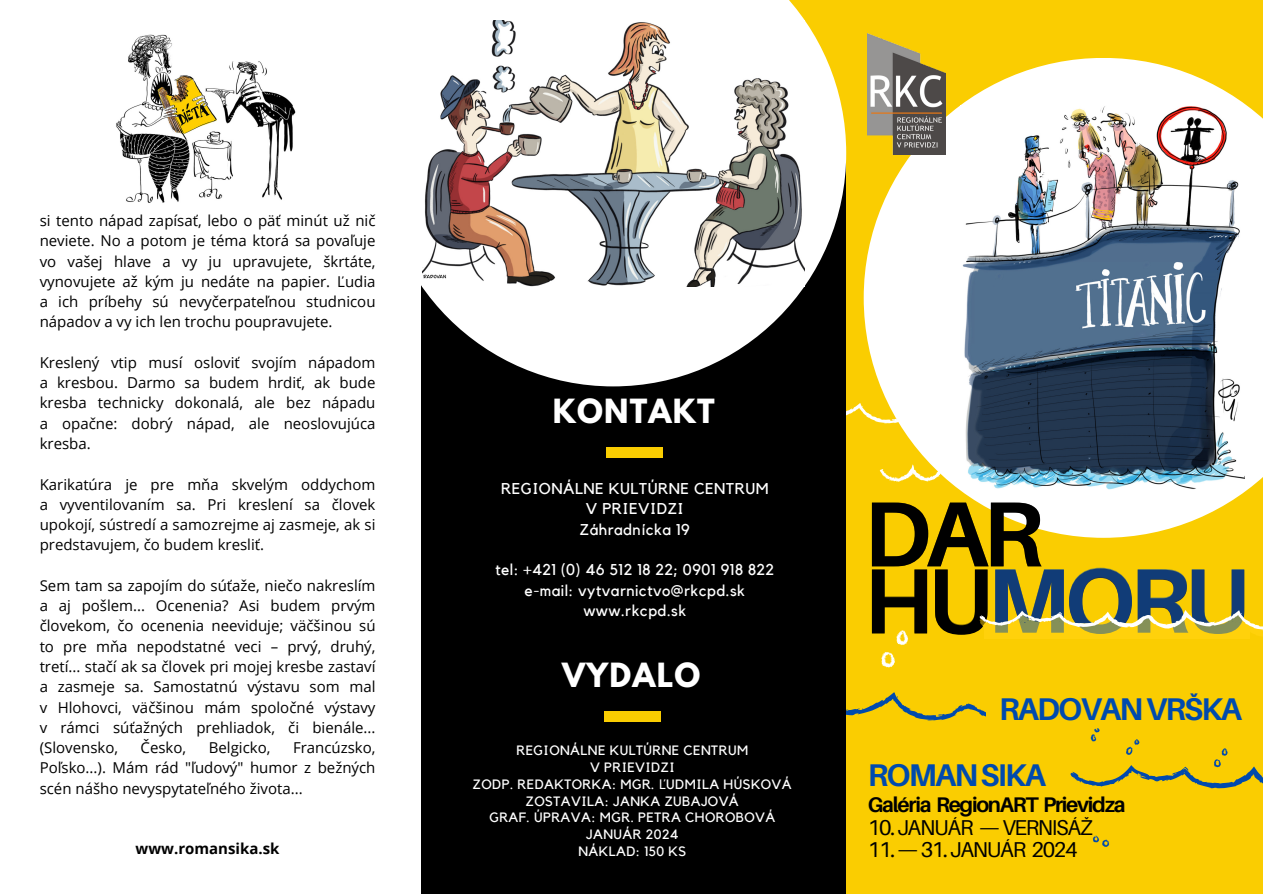
<style>
.page{position:relative;width:1263px;height:894px;background:#fff}
.page>*{position:absolute;margin:0;border:0;box-sizing:border-box;transform-origin:0 0}
.t1{font:700 92.25px/66.3px "Aileron";letter-spacing:-.06em;color:#000}
.t2{font:700 31.35px "Aileron";letter-spacing:-.06em;color:#004aad}
.t3{font:700 29.55px "League Spartan";letter-spacing:.04em;color:#fff}
.t4{font:21.45px "Aileron";letter-spacing:-.06em;color:#000}
.t5{font:700 21.15px "Aileron";letter-spacing:-.06em;color:#000}
.t6{font:15.6px "Kollektif";letter-spacing:.03em;color:#fff}
.t7{font:15px/20.2px "Open Sans";color:#000;text-align:justify}
.t8{font:700 15px "Open Sans";color:#000}
.t9{font:13.5px "Kollektif";letter-spacing:.03em;color:#fff}
.s1{font-family:"Noto Sans"}
.s2{color:#004aad}
</style>
<div class="page">
<div style="left:0;top:0;width:1263px;height:893px;background:#facd01"></div>
<svg style="left:845px;top:402px;width:141px;height:346px"></svg>
<svg style="left:845px;top:691px;width:140px;height:36px"></svg>
<div style="left:421px;top:154px;width:424px;height:739px;background:#000"></div>
<div style="left:606px;top:447px;width:57px;height:10px;background:#facd01"></div>
<div style="left:604px;top:711px;width:56px;height:11px;background:#facd01"></div>
<div style="left:0;top:0;width:421px;height:893px;background:#fff"></div>
<img style="left:116px;top:34px;width:180px;height:169px">
<svg style="left:421px;top:0;width:425px;height:386px;fill:#fff"></svg>
<svg style="left:864px;top:58px;width:399px;height:479px;fill:#fff"></svg>
<img style="left:960px;top:105px;width:285px;height:384px">
<div style="left:421px;top:0;width:268px;height:268px;background:#fff"></div>
<img style="left:423px;top:21px;width:381px;height:265px">
<svg style="left:980px;top:609px;width:283px;height:31px"></svg>
<svg style="left:1070px;top:728px;width:193px;height:118px"></svg>
<img style="left:868px;top:34px;width:78px;height:120px">
<p class="t7" style="left:40px;top:210px;width:337px">si tento nápad zapísať, lebo o päť minút už nič neviete. No a potom je téma ktorá sa povaľuje vo vašej hlave a vy ju upravujete, škrtáte, vynovujete až kým ju nedáte na papier. Ľudia a ich príbehy sú nevyčerpateľnou studnicou nápadov a vy ich len trochu poupravujete.</p>
<p class="t7" style="left:40px;top:352px;width:337px">Kreslený vtip musí osloviť svojím nápadom a kresbou. Darmo sa budem hrdiť, ak bude kresba technicky dokonalá, ale bez nápadu a opačne: dobrý nápad, ale neoslovujúca kresba.</p>
<p class="t7" style="left:40px;top:473px;width:337px">Karikatúra je pre mňa skvelým oddychom a vyventilovaním sa. Pri kreslení sa človek upokojí, sústredí a samozrejme aj zasmeje, ak si predstavujem, čo budem kresliť.</p>
<p class="t7" style="left:40px;top:574px;width:337px">Sem tam sa zapojím do súťaže, niečo nakreslím a aj pošlem... Ocenenia? Asi budem prvým človekom, čo ocenenia neeviduje; väčšinou sú to pre mňa nepodstatné veci – prvý, druhý, tretí... stačí ak sa človek pri mojej kresbe zastaví a zasmeje sa. Samostatnú výstavu som mal v Hlohovci, väčšinou mám spoločné výstavy v rámci súťažných prehliadok, či bienále... (Slovensko,</p>
<p class="t7" style="left:141px;top:736px;width:47px">Česko,</p>
<p class="t7" style="left:209px;top:736px;width:63px">Belgicko,</p>
<p class="t7" style="left:40px;top:736px;width:337px;text-indent:253px">Francúzsko, Poľsko...). Mám rád "ľudový" humor z bežných scén nášho nevyspytateľného života...</p>
<p class="t8" style="left:136px;top:838px;width:145px">www.romansika.sk</p>
<p class="t3" style="left:553px;top:396px;width:163px">KONTAKT</p>
<p class="t6" style="left:501px;top:481px;width:269px">REGIONÁLNE KULTÚRNE CENTRUM</p>
<p class="t6" style="left:586px;top:501px;width:99px">V PRIEVIDZI</p>
<p class="t6" style="left:580px;top:521px;width:112px">Záhradnícka 19</p>
<p class="t6" style="left:495px;top:562px;width:280px">tel: +421 (0) 46 512 18 22; 0901 918 822</p>
<p class="t6" style="left:525px;top:583px;width:222px">e-mail: vytvarnictvo@rkcpd.sk</p>
<p class="t6" style="left:583px;top:603px;width:104px">www.rkcpd.sk</p>
<p class="t3" style="left:562px;top:660px;width:140px">VYDALO</p>
<p class="t9" style="left:517px;top:743px;width:233px">REGIONÁLNE KULTÚRNE CENTRUM</p>
<p class="t9" style="left:590px;top:760px;width:86px">V PRIEVIDZI</p>
<p class="t9" style="left:473px;top:777px;width:320px">ZODP. REDAKTORKA: MGR. <span class="s1">Ľ</span>UDMILA HÚSKOVÁ</p>
<p class="t9" style="left:526px;top:794px;width:214px">ZOSTAVILA: JANKA ZUBAJOVÁ</p>
<p class="t9" style="left:489px;top:811px;width:287px">GRAF. ÚPRAVA: MGR. PETRA CHOROBOVÁ</p>
<p class="t9" style="left:586px;top:828px;width:94px">JANUÁR 2024</p>
<p class="t9" style="left:578px;top:845px;width:109px">NÁKLAD: 150 KS</p>
<h1 class="t1" style="left:864px;top:499px;width:387px">DAR<br>HU<span class="s2">MORU</span></h1>
<p class="t2" style="left:999px;top:689px;width:244px">RADOVANVRŠKA</p>
<p class="t2" style="left:868px;top:755px;width:179px">ROMANSIKA</p>
<p class="t5" style="left:868px;top:791px;width:259px">Galéria RegionART Prievidza</p>
<p class="t4" style="left:868px;top:814px;width:226px">10. JANUÁR — VERNISÁŽ</p>
<p class="t4" style="left:868px;top:835px;width:211px">11. — 31. JANUÁR 2024</p>
</div>
